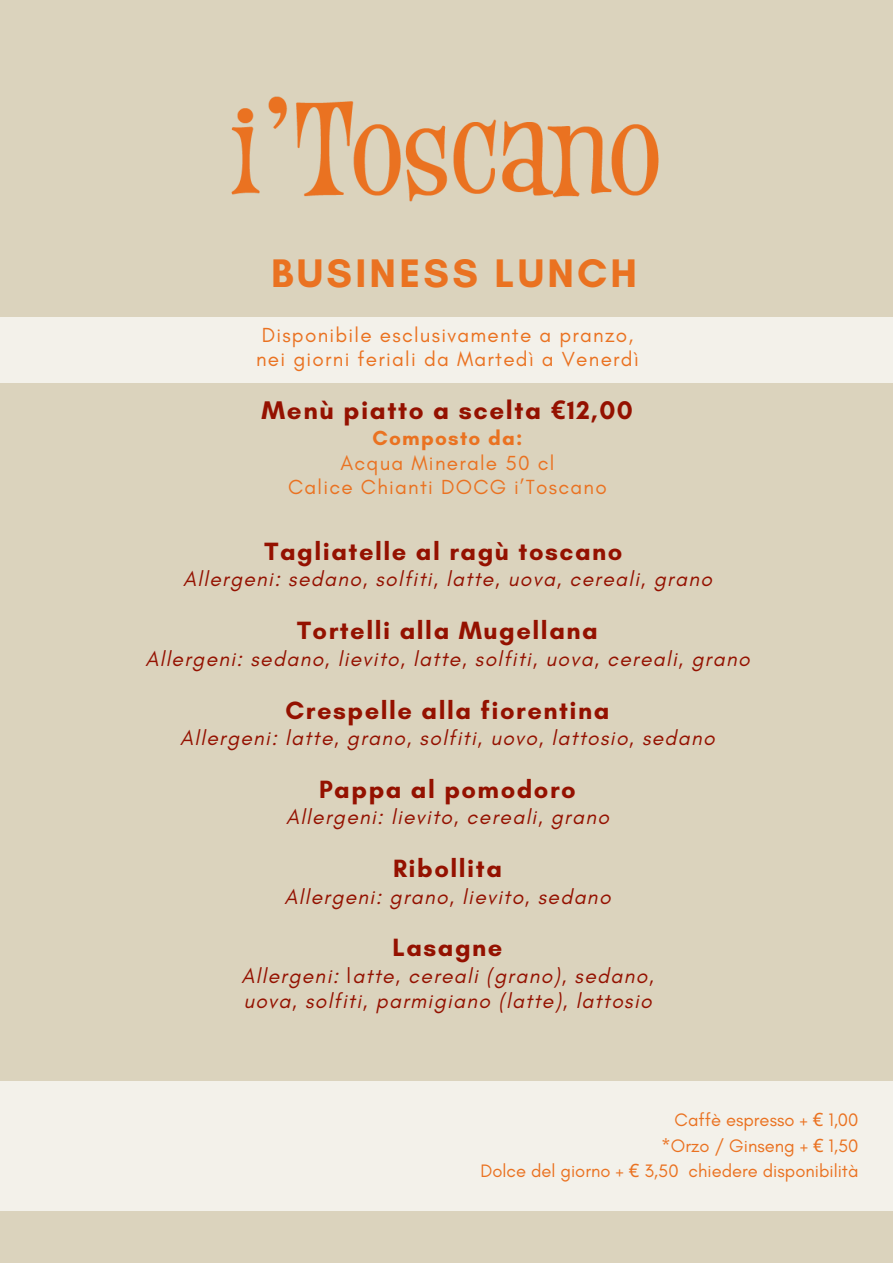
<style>
.page{position:relative;width:893px;height:1264px;background:#fff}
.page>*{position:absolute;margin:0;border:0;box-sizing:border-box;transform-origin:0 0}
.t1{font:700 40.65px "Glacial Indifference";letter-spacing:.08em;color:#ea7221}
.t2{font:700 25.95px "Glacial Indifference";letter-spacing:.06em;color:#941100}
.t3{font:700 25.5px "Glacial Indifference";letter-spacing:.06em;color:#941100}
.t4{font:italic 21.15px/24.6px "Glacial Indifference";letter-spacing:.06em;color:#941100}
.t5{font:20.7px/24.2px "Glacial Indifference";letter-spacing:.06em;color:#ea7221}
.t6{font:700 20.7px "Glacial Indifference";letter-spacing:.06em;color:#ea7221}
.t7{font:18.3px/25.2px "Glacial Indifference";color:#ea7221;text-align:right}
.s1{font-family:"Noto Sans"}
.s2{font-style:normal}
</style>
<div class="page">
<div style="left:0;top:0;width:892px;height:1262px;background:#dbd3bd"></div>
<div style="left:0;top:318px;width:892px;height:65px;background:#f3f1ea"></div>
<img style="left:231px;top:96px;width:428px;height:106px">
<div style="left:0;top:1081px;width:892px;height:129px;background:#f3f1ea"></div>
<h1 class="t1" style="left:271px;top:248px;width:367px">BUSINESS LUNCH</h1>
<p class="t5" style="left:256px;top:322px;width:384px">Disponibile esclusivamente a pranzo, nei giorni feriali da Martedì a Venerdì</p>
<p class="t2" style="left:261px;top:395px;width:373px">Menù piatto a scelta <span class="s1">€</span>12,00</p>
<p class="t6" style="left:372px;top:425px;width:151px">Composto da:</p>
<p class="t5" style="left:288px;top:450px;width:320px;text-align:center">Acqua Minerale 50 cl<br>Calice Chianti DOCG i’Toscano</p>
<p class="t3" style="left:264px;top:536px;width:359px">Tagliatelle al ragù toscano</p>
<p class="t4" style="left:183px;top:566px;width:530px">Allergeni: sedano, solfiti, latte, uova, cereali, grano</p>
<p class="t3" style="left:297px;top:615px;width:302px">Tortelli alla Mugellana</p>
<p class="t4" style="left:145px;top:646px;width:605px">Allergeni: sedano, lievito, latte, solfiti, uova, cereali, grano</p>
<p class="t3" style="left:285px;top:694px;width:325px">Crespelle alla fiorentina</p>
<p class="t4" style="left:180px;top:725px;width:536px">Allergeni: latte, grano, solfiti, uovo, lattosio, sedano</p>
<p class="t3" style="left:319px;top:773px;width:258px">Pappa al pomodoro</p>
<p class="t4" style="left:286px;top:804px;width:324px">Allergeni: lievito, cereali, grano</p>
<p class="t3" style="left:393px;top:853px;width:110px">Ribollita</p>
<p class="t4" style="left:284px;top:883px;width:327px">Allergeni: grano, lievito, sedano</p>
<p class="t3" style="left:392px;top:932px;width:112px">Lasagne</p>
<p class="t4" style="left:241px;top:963px;width:413px">Allergeni: <span class="s2">l</span>atte, cereali (grano), sedano, uova, solfiti, parmigiano (latte), lattosio</p>
<p class="t7" style="left:480px;top:1107px;width:379px">Caffè espresso + <span class="s1">€</span> 1,00<br>*Orzo / Ginseng + <span class="s1">€</span> 1,50<br>Dolce del giorno + <span class="s1">€</span> 3,50 chiedere disponibilità</p>
</div>
